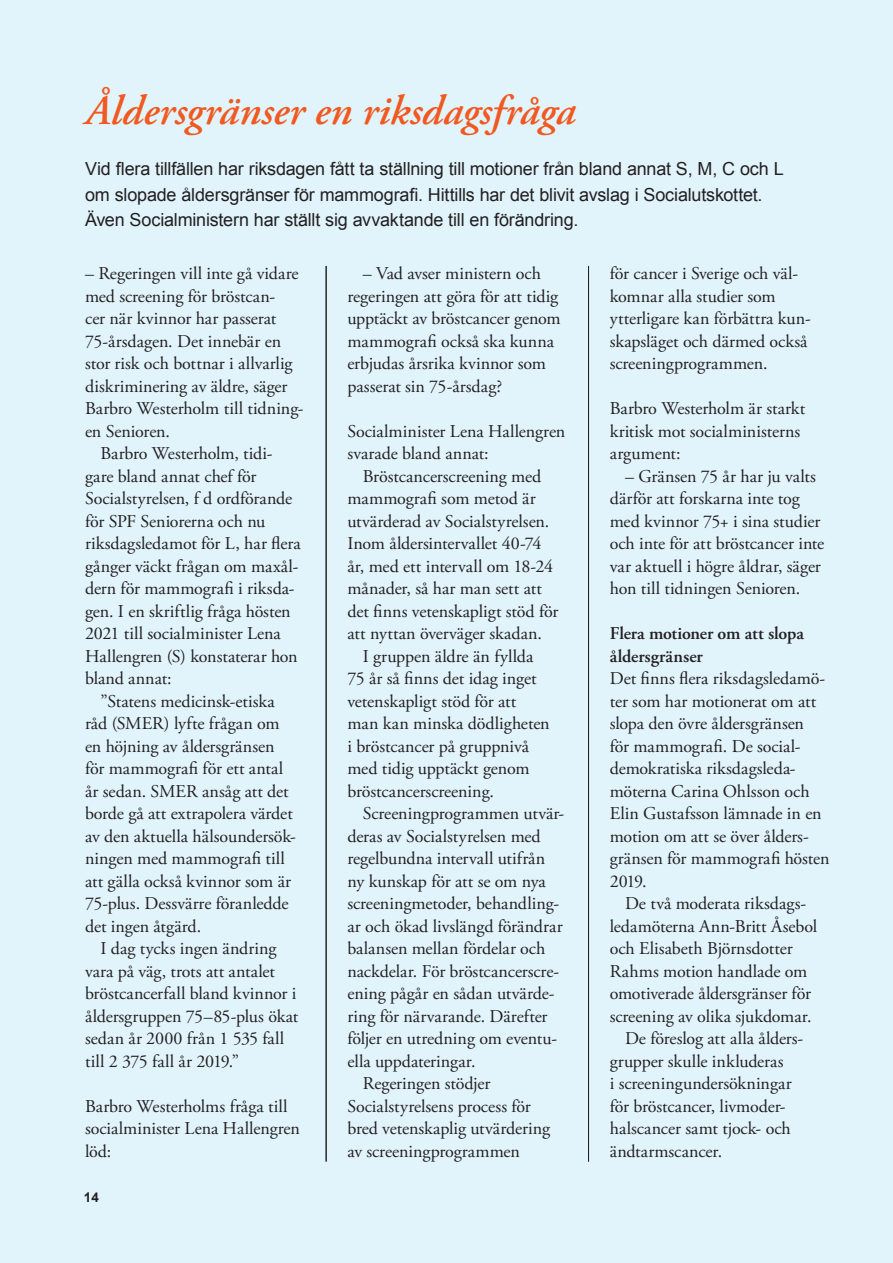
<style>
.page{position:relative;width:893px;height:1263px;background:#e1f4fc}
.page>*{position:absolute;margin:0;border:0;box-sizing:border-box;transform-origin:0 0}
.Citat{font:italic 600 42px "Adobe Garamond Pro";color:#f15921}
.Brödtext_indrag{font:18px/22.5px "Adobe Garamond Pro";letter-spacing:-.005em;color:#231f20}
.Brödtext{font:18px/22.5px "Adobe Garamond Pro";letter-spacing:-.005em;color:#231f20}
.Brödtext_indrag-2{font:18px/25.5px "Arial";letter-spacing:-.01em;color:#231f20}
.Brödtext-2{font:600 18px/22.5px "Adobe Garamond Pro";letter-spacing:-.01em;color:#231f20}
.t1{font:700 13.5px "Arial";color:#231f20}
</style>
<div class="page">
<hr style="left:326px;top:266px;width:1px;height:895px;background:#231f20">
<hr style="left:588px;top:266px;width:1px;height:895px;background:#231f20">
<p class="Citat" style="left:85px;top:86px;width:492px">Åldersgränser en riksdagsfråga</p>
<p class="Brödtext_indrag-2" style="left:85px;top:156px;width:700px">Vid flera tillfällen har riksdagen fått ta ställning till motioner från bland annat S, M, C och L om slopade åldersgränser för mammografi. Hittills har det blivit avslag i Socialutskottet.<br>Även Socialministern har ställt sig avvaktande till en förändring.</p>
<p class="Brödtext" style="left:85px;top:263px;width:220px">– Regeringen vill inte gå vidare med screening för bröstcan-<br>cer när kvinnor har passerat<br>75-årsdagen. Det innebär en stor risk och bottnar i allvarlig diskriminering av äldre, säger<br>Barbro Westerholm till tidning&shy;en Senioren.</p>
<p class="Brödtext_indrag" style="left:85px;top:443px;width:217px;text-indent:15px">Barbro Westerholm, tidi&shy;gare bland annat chef för<br>Socialstyrelsen, f d ordförande för SPF Seniorerna och nu riksdagsledamot för L, har flera gånger väckt frågan om maxål&shy;dern för mammografi i riksda&shy;gen. I en skriftlig fråga hösten<br>2021 till socialminister Lena<br>Hallengren (S) konstaterar hon bland annat:</p>
<p class="Brödtext_indrag" style="left:85px;top:690px;width:212px;text-indent:15px">”Statens medicinsk-etiska råd (SMER) lyfte frågan om en höjning av åldersgränsen för mammografi för ett antal år sedan. SMER ansåg att det borde gå att extrapolera värdet av den aktuella hälsoundersök&shy;ningen med mammografi till att gälla också kvinnor som är<br>75-plus. Dessvärre föranledde det ingen åtgärd.</p>
<p class="Brödtext_indrag" style="left:85px;top:938px;width:215px;text-indent:15px">I dag tycks ingen ändring vara på väg, trots att antalet bröstcancerfall bland kvinnor i åldersgruppen 75–85-plus ökat sedan år 2000 från 1 535 fall till 2 375 fall år 2019.”</p>
<p class="Brödtext" style="left:85px;top:1095px;width:216px">Barbro Westerholms fråga till socialminister Lena Hallengren löd:</p>
<p class="t1" style="left:84px;top:1189px;width:17px">14</p>
<p class="Brödtext_indrag" style="left:347px;top:263px;width:215px;text-indent:15px">– Vad avser ministern och regeringen att göra för att tidig upptäckt av bröstcancer genom mammografi också ska kunna erbjudas årsrika kvinnor som passerat sin 75-årsdag?</p>
<p class="Brödtext" style="left:347px;top:420px;width:219px">Socialminister Lena Hallengren svarade bland annat:</p>
<p class="Brödtext_indrag" style="left:347px;top:465px;width:212px;text-indent:15px">Bröstcancerscreening med mammografi som metod är utvärderad av Socialstyrelsen.<br>Inom åldersintervallet 40-74 år, med ett intervall om 18-24 månader, så har man sett att det finns vetenskapligt stöd för att nyttan överväger skadan.</p>
<p class="Brödtext_indrag" style="left:347px;top:645px;width:204px;text-indent:15px">I gruppen äldre än fyllda<br>75 år så finns det idag inget vetenskapligt stöd för att man kan minska dödligheten i bröstcancer på gruppnivå med tidig upptäckt genom bröstcancerscreening.</p>
<p class="Brödtext_indrag" style="left:347px;top:803px;width:218px;text-indent:15px">Screeningprogrammen utvär&shy;deras av Socialstyrelsen med regelbundna intervall utifrån ny kunskap för att se om nya screeningmetoder, behandling&shy;ar och ökad livslängd förändrar balansen mellan fördelar och nackdelar. För bröstcancerscre&shy;ening pågår en sådan utvärde&shy;ring för närvarande. Därefter följer en utredning om eventu&shy;ella uppdateringar.</p>
<p class="Brödtext_indrag" style="left:347px;top:1073px;width:204px;text-indent:15px">Regeringen stödjer<br>Socialstyrelsens process för bred vetenskaplig utvärdering av screeningprogrammen</p>
<p class="Brödtext_indrag" style="left:610px;top:263px;width:203px">för cancer i Sverige och väl&shy;komnar alla studier som ytterligare kan förbättra kun&shy;skapsläget och därmed också screeningprogrammen.</p>
<p class="Brödtext" style="left:610px;top:398px;width:197px">Barbro Westerholm är starkt kritisk mot socialministerns argument:</p>
<p class="Brödtext_indrag" style="left:610px;top:465px;width:216px;text-indent:15px">– Gränsen 75 år har ju valts därför att forskarna inte tog med kvinnor 75+ i sina studier och inte för att bröstcancer inte var aktuell i högre åldrar, säger hon till tidningen Senioren.</p>
<p class="Brödtext-2" style="left:610px;top:622px;width:196px">Flera motioner om att slopa åldersgränser</p>
<p class="Brödtext" style="left:610px;top:668px;width:221px">Det finns flera riksdagsledamö&shy;ter som har motionerat om att slopa den övre åldersgränsen<br>för mammografi. De social&shy;demokratiska riksdagsleda&shy;möterna Carina Ohlsson och<br>Elin Gustafsson lämnade in en motion om att se över ålders&shy;gränsen för mammografi hösten<br>2019.</p>
<p class="Brödtext_indrag" style="left:610px;top:893px;width:209px;text-indent:15px">De två moderata riksdags&shy;ledamöterna Ann-Britt Åsebol och Elisabeth Björnsdotter<br>Rahms motion handlade om omotiverade åldersgränser för screening av olika sjukdomar.</p>
<p class="Brödtext_indrag" style="left:610px;top:1028px;width:195px;text-indent:15px">De föreslog att alla ålders&shy;grupper skulle inkluderas<br>i screeningundersökningar för bröstcancer, livmoder&shy;halscancer samt tjock- och ändtarmscancer.</p>
</div>
